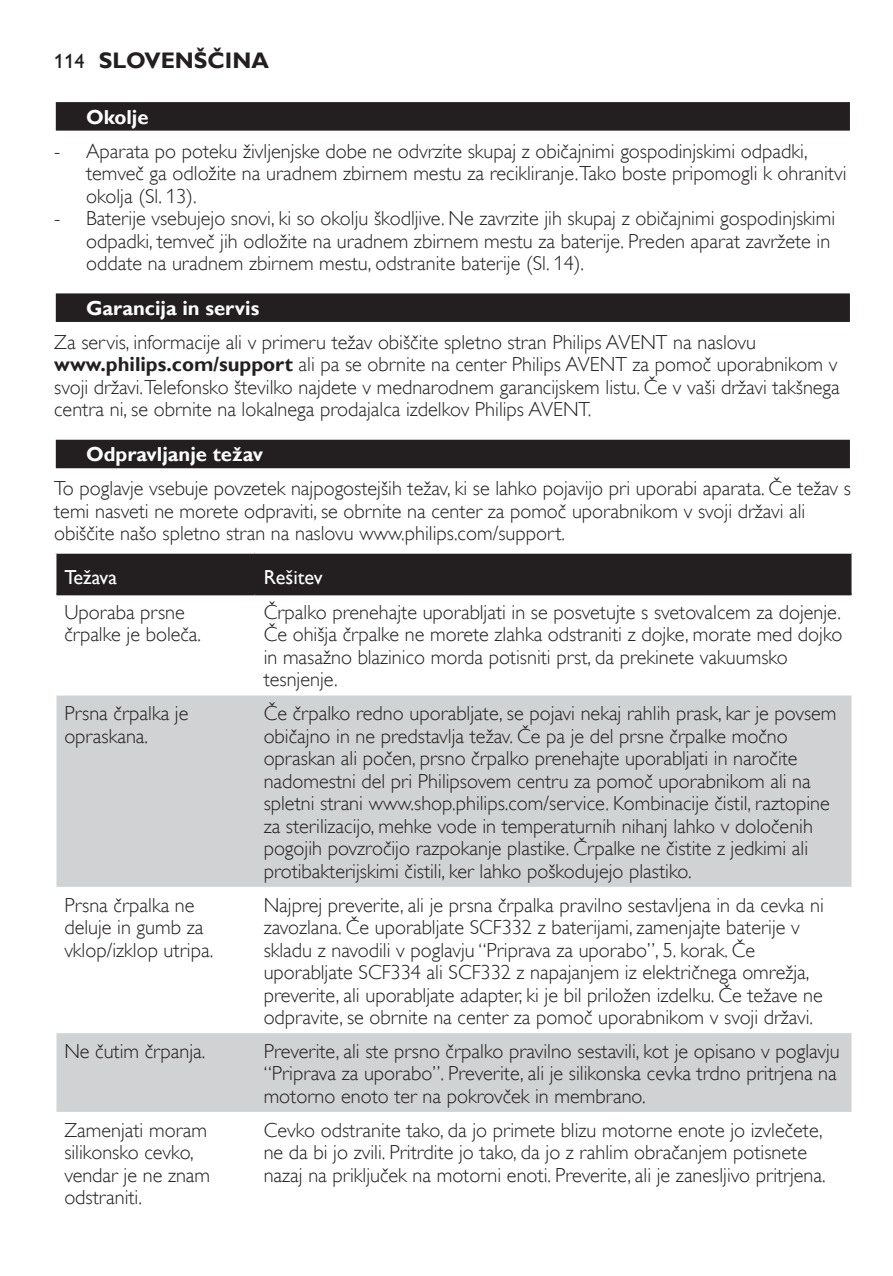
<style>
.page{position:relative;width:893px;height:1276px;background:#fff}
.page>*{position:absolute;margin:0;border:0;box-sizing:border-box;transform-origin:0 0}
.t1{font:700 22.5px "Gill Sans Alt One WGL";color:#231f20}
.t2{font:20.25px/22.5px "Gill Sans Alt One WGL Light";color:#231f20}
.t3{font:700 20.25px "Gill Sans Alt One WGL";color:#fff}
.t4{font:20.25px "Gill Sans Alt One WGL";color:#fff}
.s1{font-weight:400;font-size:20.25px}
.s2{font-family:"Gill Sans Alt One WGL";font-weight:700}
</style>
<div class="page">
<div style="left:56px;top:102px;width:794px;height:29px;background:#231f20"></div>
<div style="left:56px;top:293px;width:794px;height:29px;background:#231f20"></div>
<div style="left:54px;top:438px;width:797px;height:32px;background:#c6c5c5"></div>
<div style="left:56px;top:440px;width:794px;height:28px;background:#231f20"></div>
<div style="left:56px;top:554px;width:795px;height:39px;background:#231f20"></div>
<svg style="left:56px;top:695px;width:795px;height:417px;fill:#d1d2d4"></svg>
<hr style="left:56px;top:593px;width:199px;height:2px;background:#231f20">
<hr style="left:255px;top:593px;width:596px;height:2px;background:#231f20">
<p class="t1" style="left:54px;top:45px;width:216px"><span class="s1">114</span> Slovenščina</p>
<p class="t3" style="left:86px;top:103px;width:64px">Okolje</p>
<p class="t2" style="left:86px;top:140px;width:762px;text-indent:-32px">- Aparata po poteku življenjske dobe ne odvrzite skupaj z običajnimi gospodinjskimi odpadki, temveč ga odložite na uradnem zbirnem mestu za recikliranje.Tako boste pripomogli k ohranitvi okolja (Sl. 13).</p>
<p class="t2" style="left:86px;top:207px;width:751px;text-indent:-32px">- Baterije vsebujejo snovi, ki so okolju škodljive. Ne zavrzite jih skupaj z običajnimi gospodinjskimi odpadki, temveč jih odložite na uradnem zbirnem mestu za baterije. Preden aparat zavržete in oddate na uradnem zbirnem mestu, odstranite baterije (Sl. 14).</p>
<p class="t3" style="left:86px;top:294px;width:175px">Garancija in servis</p>
<p class="t2" style="left:54px;top:331px;width:787px">Za servis, informacije ali v primeru težav obiščite spletno stran Philips AVENT na naslovu <span class="s2">www.philips.com/support</span> ali pa se obrnite na center Philips AVENT za pomoč uporabnikom v svoji državi.Telefonsko številko najdete v mednarodnem garancijskem listu. Če v vaši državi takšnega centra ni, se obrnite na lokalnega prodajalca izdelkov Philips AVENT.</p>
<p class="t3" style="left:86px;top:441px;width:178px">Odpravljanje težav</p>
<p class="t2" style="left:54px;top:477px;width:798px">To poglavje vsebuje povzetek najpogostejših težav, ki se lahko pojavijo pri uporabi aparata. Če težav s temi nasveti ne morete odpraviti, se obrnite na center za pomoč uporabnikom v svoji državi ali obiščite našo spletno stran na naslovu www.philips.com/support.</p>
<p class="t4" style="left:64px;top:563px;width:54px">Težava</p>
<p class="t4" style="left:264px;top:563px;width:61px">Rešitev</p>
<p class="t2" style="left:64px;top:601px;width:138px">Uporaba prsne črpalke je boleča.</p>
<p class="t2" style="left:264px;top:601px;width:580px">Črpalko prenehajte uporabljati in se posvetujte s svetovalcem za dojenje.<br>Če ohišja črpalke ne morete zlahka odstraniti z dojke, morate med dojko in masažno blazinico morda potisniti prst, da prekinete vakuumsko tesnjenje.</p>
<p class="t2" style="left:64px;top:702px;width:126px">Prsna črpalka je opraskana.</p>
<p class="t2" style="left:264px;top:702px;width:574px">Če črpalko redno uporabljate, se pojavi nekaj rahlih prask, kar je povsem običajno in ne predstavlja težav. Če pa je del prsne črpalke močno opraskan ali počen, prsno črpalko prenehajte uporabljati in naročite nadomestni del pri Philipsovem centru za pomoč uporabnikom ali na spletni strani www.shop.philips.com/service. Kombinacije čistil, raztopine za sterilizacijo, mehke vode in temperaturnih nihanj lahko v določenih pogojih povzročijo razpokanje plastike. Črpalke ne čistite z jedkimi ali protibakterijskimi čistili, ker lahko poškodujejo plastiko.</p>
<p class="t2" style="left:64px;top:893px;width:150px">Prsna črpalka ne deluje in gumb za vklop/izklop utripa.</p>
<p class="t2" style="left:264px;top:893px;width:562px">Najprej preverite, ali je prsna črpalka pravilno sestavljena in da cevka ni zavozlana. Če uporabljate SCF332 z baterijami, zamenjajte baterije v skladu z navodili v poglavju “Priprava za uporabo”, 5. korak. Če uporabljate SCF334 ali SCF332 z napajanjem iz električnega omrežja, preverite, ali uporabljate adapter, ki je bil priložen izdelku. Če težave ne odpravite, se obrnite na center za pomoč uporabnikom v svoji državi.</p>
<p class="t2" style="left:64px;top:1040px;width:143px">Ne čutim črpanja.</p>
<p class="t2" style="left:264px;top:1040px;width:578px">Preverite, ali ste prsno črpalko pravilno sestavili, kot je opisano v poglavju “Priprava za uporabo”. Preverite, ali je silikonska cevka trdno pritrjena na motorno enoto ter na pokrovček in membrano.</p>
<p class="t2" style="left:64px;top:1118px;width:147px">Zamenjati moram silikonsko cevko, vendar je ne znam odstraniti.</p>
<p class="t2" style="left:264px;top:1118px;width:563px">Cevko odstranite tako, da jo primete blizu motorne enote jo izvlečete, ne da bi jo zvili. Pritrdite jo tako, da jo z rahlim obračanjem potisnete nazaj na priključek na motorni enoti. Preverite, ali je zanesljivo pritrjena.</p>
</div>
